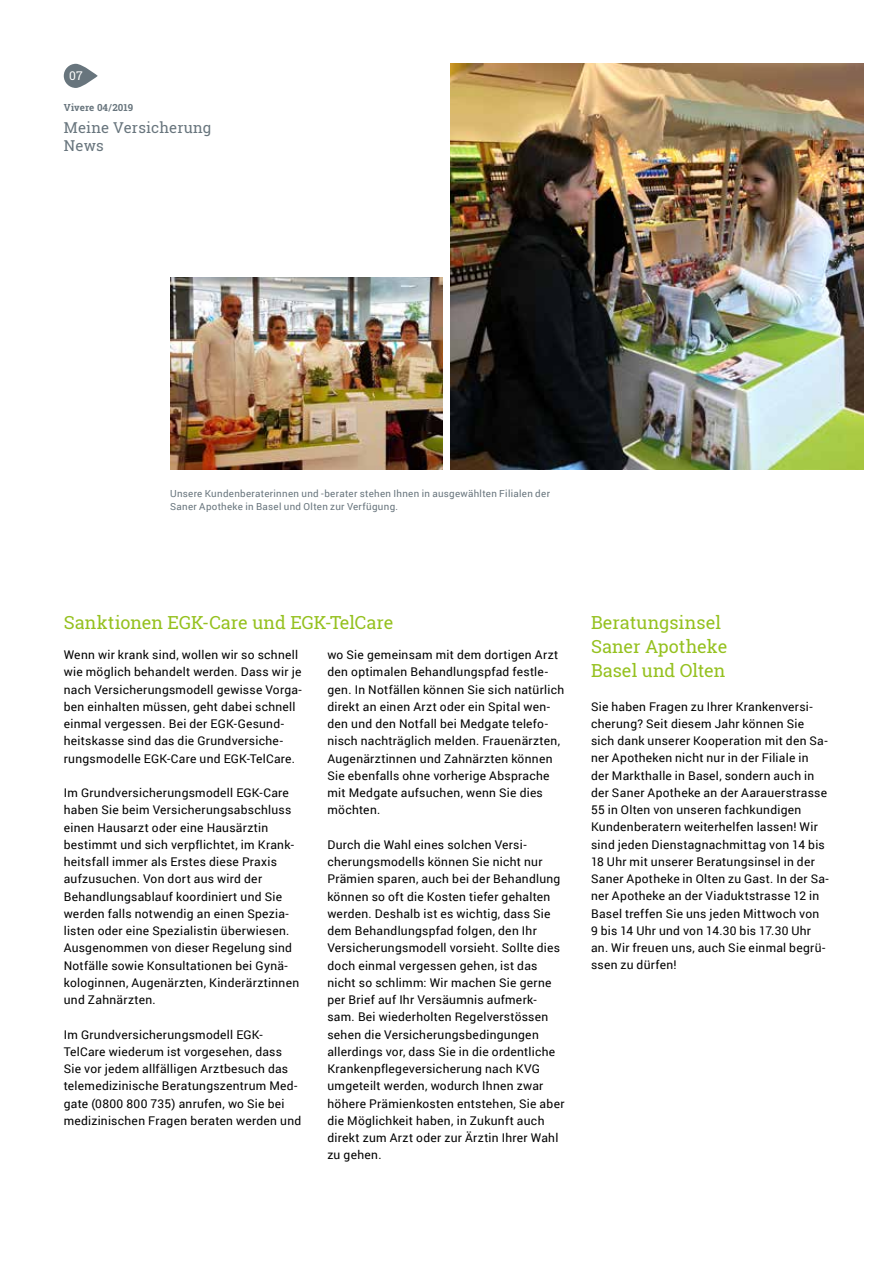
<style>
.page{position:relative;width:893px;height:1263px;background:#fff}
.page>*{position:absolute;margin:0;border:0;box-sizing:border-box;transform-origin:0 0}
.t1{font:18px/24px "Roboto Slab";color:#95c11f}
.t2{font:15px/18px "Roboto Slab";letter-spacing:.01em;color:#68757d}
.t3{font:12px/17.2px "Roboto";letter-spacing:.025em;color:#000}
.t4{font:12px "Roboto Slab";color:#fff}
.t5{font:9.75px/12.8px "Roboto";letter-spacing:.03em;color:#68757d}
.t6{font:700 9.75px "Roboto Slab";letter-spacing:.01em;color:#68757d}
</style>
<div class="page">
<svg style="left:64px;top:64px;width:34px;height:24px"></svg>
<img style="left:451px;top:64px;width:412px;height:405px">
<img style="left:170px;top:277px;width:272px;height:192px">
<p class="t4" style="left:69px;top:67px;width:15px">07</p>
<p class="t6" style="left:64px;top:100px;width:71px">Vivere 04/ 2019</p>
<p class="t2" style="left:64px;top:118px;width:149px">Meine Versicherung<br>News</p>
<p class="t5" style="left:170px;top:487px;width:381px">Unsere Kundenberaterinnen und -berater stehen Ihnen in ausgewählten Filialen der<br>Saner Apotheke in Basel und Olten zur Verfügung.</p>
<h1 class="t1" style="left:64px;top:611px;width:331px">Sanktionen EGK-Care und EGK-TelCare</h1>
<h1 class="t1" style="left:591px;top:611px;width:138px">Beratungsinsel<br>Saner Apotheke<br>Basel und Olten</h1>
<p class="t3" style="left:64px;top:646px;width:240px">Wenn wir krank sind, wollen wir so schnell wie möglich behandelt werden. Dass wir je nach Versicherungsmodell gewisse Vorga&shy;ben einhalten müssen, geht dabei schnell einmal vergessen. Bei der EGK-Gesund&shy;heitskasse sind das die Grundversiche&shy;rungsmodelle EGK-Care und EGK-TelCare.</p>
<p class="t3" style="left:64px;top:784px;width:237px">Im Grundversicherungsmodell EGK-Care haben Sie beim Versicherungsabschluss einen Hausarzt oder eine Hausärztin bestimmt und sich verpflichtet, im Krank&shy;heitsfall immer als Erstes diese Praxis aufzusuchen. Von dort aus wird der Behandlungsablauf koordiniert und Sie werden falls notwendig an einen Spezia&shy;listen oder eine Spezialistin überwiesen.<br>Ausgenommen von dieser Regelung sind Notfälle sowie Konsultationen bei Gynä&shy;kologinnen, Augenärzten, Kinderärztinnen und Zahnärzten.</p>
<p class="t3" style="left:64px;top:1025px;width:239px">Im Grundversicherungsmodell EGK-TelCare wiederum ist vorgesehen, dass Sie vor jedem allfälligen Arztbesuch das telemedizinische Beratungszentrum Med&shy;gate (0800 800 735) anrufen, wo Sie bei medizinischen Fragen beraten werden und</p>
<p class="t3" style="left:327px;top:646px;width:238px">wo Sie gemeinsam mit dem dortigen Arzt den optimalen Behandlungspfad festle&shy;gen. In Notfällen können Sie sich natürlich direkt an einen Arzt oder ein Spital wen&shy;den und den Notfall bei Medgate telefo&shy;nisch nachträglich melden. Frauenärzten, Augenärztinnen und Zahnärzten können Sie ebenfalls ohne vorherige Absprache mit Medgate aufsuchen, wenn Sie dies möchten.</p>
<p class="t3" style="left:327px;top:835px;width:239px">Durch die Wahl eines solchen Versi&shy;cherungsmodells können Sie nicht nur Prämien sparen, auch bei der Behandlung können so oft die Kosten tiefer gehalten werden. Deshalb ist es wichtig, dass Sie dem Behandlungspfad folgen, den Ihr Versicherungsmodell vorsieht. Sollte dies doch einmal vergessen gehen, ist das nicht so schlimm: Wir machen Sie gerne per Brief auf Ihr Versäumnis aufmerk&shy;sam. Bei wiederholten Regelverstössen sehen die Versicherungsbedingungen allerdings vor, dass Sie in die ordentliche Krankenpflegeversicherung nach KVG umgeteilt werden, wodurch Ihnen zwar höhere Prämienkosten entstehen, Sie aber die Möglichkeit haben, in Zukunft auch direkt zum Arzt oder zur Ärztin Ihrer Wahl zu gehen.</p>
<p class="t3" style="left:591px;top:697px;width:239px">Sie haben Fragen zu Ihrer Krankenversi&shy;cherung? Seit diesem Jahr können Sie sich dank unserer Kooperation mit den Sa&shy;ner Apotheken nicht nur in der Filiale in der Markthalle in Basel, sondern auch in der Saner Apotheke an der Aarauerstrasse 55 in Olten von unseren fachkundigen Kundenberatern weiterhelfen lassen! Wir sind jeden Dienstagnachmittag von 14 bis 18 Uhr mit unserer Beratungsinsel in der Saner Apotheke in Olten zu Gast. In der Sa&shy;ner Apotheke an der Viaduktstrasse 12 in Basel treffen Sie uns jeden Mittwoch von 9 bis 14 Uhr und von 14.30 bis 17.30 Uhr an. Wir freuen uns, auch Sie einmal begrü&shy;ssen zu dürfen!</p>
</div>
